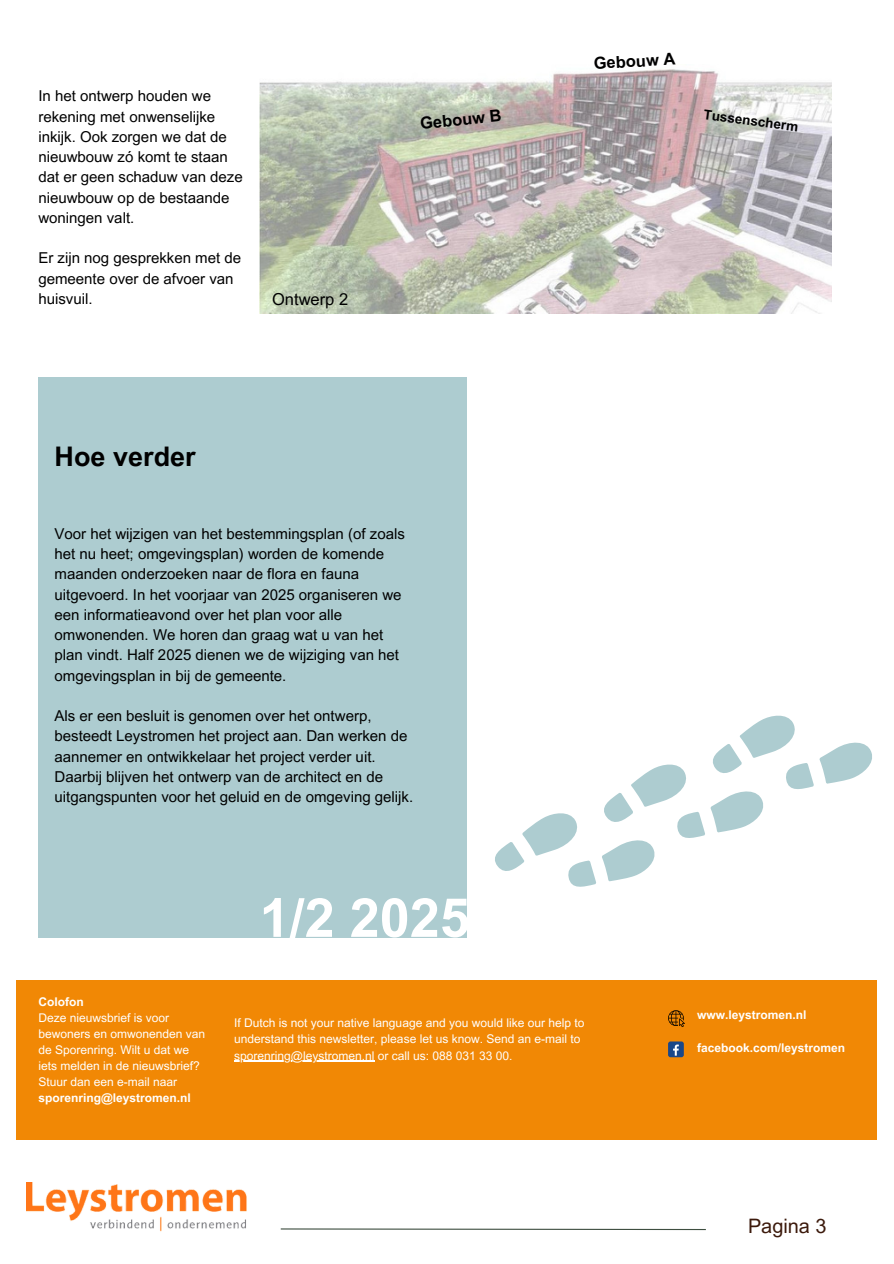
<style>
.page{position:relative;width:894px;height:1264px;background:#fff}
.page>*{position:absolute;margin:0;border:0;box-sizing:border-box;transform-origin:0 0}
.t1{font:700 54px "Arial MT Pro";color:#fff}
.t2{font:700 27px "Arial MT Pro";color:#000}
.t3{font:19.95px "Arial MT Pro";color:#3c1a0c}
.t4{font:700 16.5px "Arial MT Pro";color:#000}
.t5{font:16.5px "Arial MT Pro";color:#000}
.t6{font:15px/20.2px "Arial MT Pro";color:#000}
.t7{font:700 13.5px "Arial MT Pro";color:#000}
.t8{font:12px/16px "Arial MT Pro";color:#fff}
.t9{font:700 12px "Arial MT Pro";color:#fff}
.s1{font-weight:700}
</style>
<div class="page">
<svg style="left:280px;top:1228px;width:426px;height:2px"></svg>
<img style="left:27px;top:1182px;width:220px;height:50px">
<div style="left:17px;top:979px;width:859px;height:160px;background:#f18805"></div>
<svg style="left:668px;top:1010px;width:16px;height:17px"></svg>
<div style="left:668px;top:1041px;width:15px;height:16px;background:#1a4789;border-radius:2px"></div>
<svg style="left:673px;top:1044px;width:5px;height:11px"></svg>
<img style="left:259px;top:69px;width:572px;height:244px">
<div style="left:38px;top:377px;width:429px;height:560px;background:#adccd0"></div>
<svg style="left:495px;top:715px;width:377px;height:172px"></svg>
<hr style="left:234px;top:1060px;width:140px;height:1px;background:#fff">
<p class="t6" style="left:38px;top:88px;width:206px">In het ontwerp houden we rekening met onwenselijke inkijk. Ook zorgen we dat de nieuwbouw zó komt te staan dat er geen schaduw van deze nieuwbouw op de bestaande woningen valt.</p>
<h5 class="t6" style="left:38px;top:250px;width:204px">Er zijn nog gesprekken met de gemeente over de afvoer van huisvuil.</h5>
<p class="t5" style="left:272px;top:293px;width:78px">Ontwerp 2</p>
<p class="t4" style="left:419px;top:117px;width:83px;rotate:-6deg">Gebouw B</p>
<p class="t4" style="left:593px;top:57px;width:83px;rotate:-3deg">Gebouw A</p>
<p class="t7" style="left:704px;top:109px;width:97px;rotate:8deg">Tussenscherm</p>
<p class="t2" style="left:55px;top:446px;width:143px">Hoe verder</p>
<h5 class="t6" style="left:55px;top:525px;width:352px">Voor het wijzigen van het bestemmingsplan (of zoals het nu heet; omgevingsplan) worden de komende maanden onderzoeken naar de flora en fauna uitgevoerd. In het voorjaar van 2025 organiseren we een informatieavond over het plan voor alle omwonenden. We horen dan graag wat u van het plan vindt. Half 2025 dienen we de wijziging van het omgevingsplan in bij de gemeente.</h5>
<h2 class="t6" style="left:55px;top:707px;width:360px">Als er een besluit is genomen over het ontwerp, besteedt Leystromen het project aan. Dan werken de aannemer en ontwikkelaar het project verder uit.<br>Daarbij blijven het ontwerp van de architect en de uitgangspunten voor het geluid en de omgeving gelijk.</h2>
<h1 class="t1" style="left:259px;top:897px;width:212px">1/2 2025</h1>
<p class="t9" style="left:38px;top:997px;width:47px">Colofon</p>
<h4 class="t8" style="left:38px;top:1011px;width:168px">Deze nieuwsbrief is voor bewoners en omwonenden van de Sporenring. Wilt u dat we iets melden in de nieuwsbrief?<br>Stuur dan een e-mail naar <span class="s1">sporenring@leystromen.nl</span></h4>
<h6 class="t8" style="left:234px;top:1016px;width:352px">If Dutch is not your native language and you would like our help to understand this newsletter, please let us know. Send an e-mail to</h6>
<h5 class="t8" style="left:234px;top:1048px;width:280px">sporenring@leystromen.nl or call us: 088 031 33 00.</h5>
<h5 class="t9" style="left:697px;top:1009px;width:111px">www.leystromen.nl</h5>
<h5 class="t9" style="left:697px;top:1042px;width:149px">facebook.com/leystromen</h5>
<h4 class="t3" style="left:747px;top:1218px;width:80px">Pagina 3</h4>
</div>
